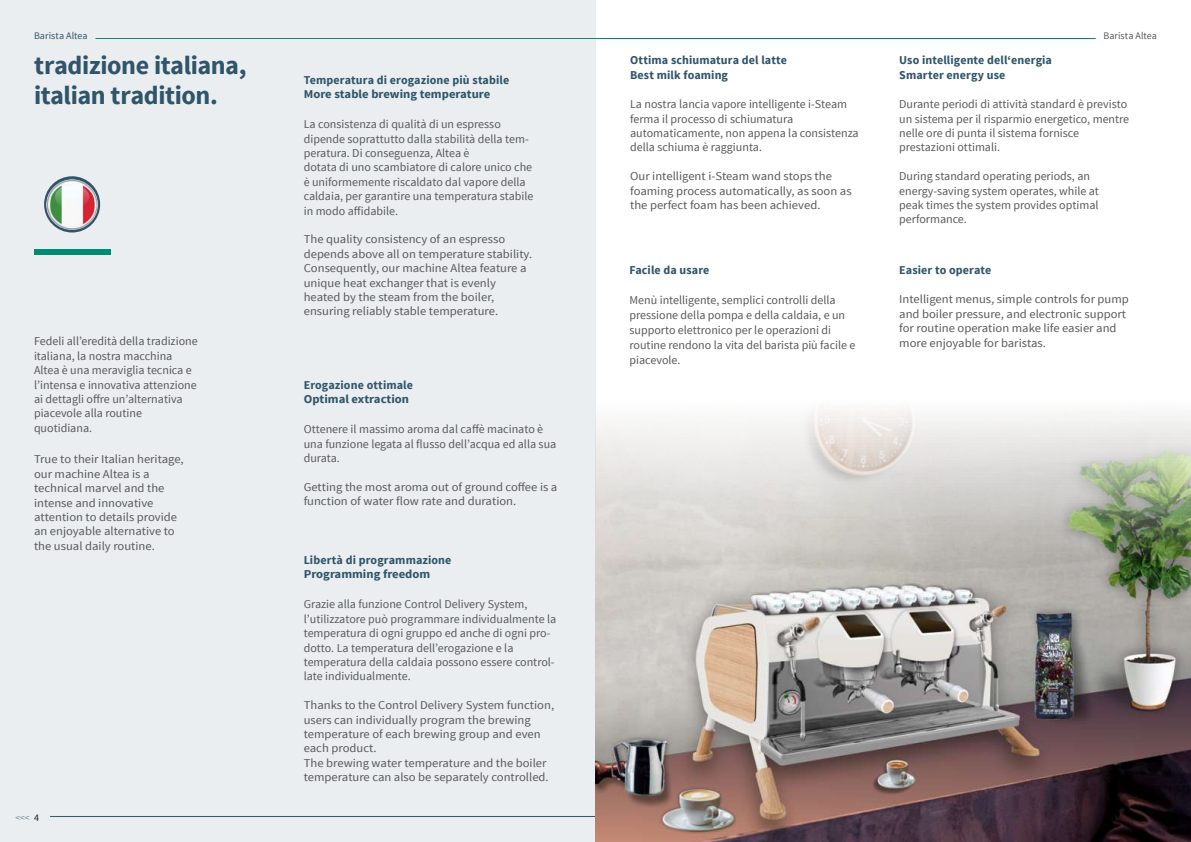
<style>
.page{position:relative;width:1191px;height:842px;background:#fff}
.page>*{position:absolute;margin:0;border:0;box-sizing:border-box;transform-origin:0 0}
.t1{font:700 26px/30px "Source Sans Pro";letter-spacing:-.015em;color:#30556a}
.t2{font:12px/14.4px "Source Sans Pro";color:#595959}
.t3{font:12px/14.4px "Source Sans Pro";color:#595959;scale:1.05 1}
.t4{font:700 12px/14.4px "Source Sans Pro";letter-spacing:.005em;color:#30556a}
.t5{font:10px "Source Sans Pro";letter-spacing:.005em;color:#595959}
.t6{font:10px "Source Sans Pro";letter-spacing:.005em;color:#30556a}
.t7{font:300 10px "Source Sans Pro";color:#30556a}
.s1{font-weight:400;color:#231f20}
</style>
<div class="page">
<div style="left:0;top:0;width:595px;height:842px;background:#eaeef0"></div>
<hr style="left:50px;top:816px;width:1090px;height:1px;background:#30556a">
<hr style="left:95px;top:38px;width:1000px;height:1px;background:#008c72">
<svg style="left:44px;top:176px;width:56px;height:56px"></svg>
<img style="left:47px;top:179px;width:50px;height:51px">
<img style="left:595px;top:0;width:596px;height:842px">
<div style="left:34px;top:249px;width:77px;height:5px;background:#008c72"></div>
<p class="t6" style="left:34px;top:30px;width:55px">Barista Altea</p>
<h1 class="t1" style="left:34px;top:51px;width:214px">tradizione italiana, italian tradition.</h1>
<p class="t2" style="left:34px;top:334px;width:165px">Fedeli all’eredità della tradizione italiana, la nostra macchina<br>Altea è una meraviglia tecnica e l’intensa e innovativa attenzione ai dettagli offre un’alternativa piacevole alla routine quotidiana.</p>
<p class="t3" style="left:34px;top:452px;width:144px">True to their Italian heritage, our machine Altea is a technical marvel and the intense and innovative attention to details provide an enjoyable alternative to the usual daily routine.</p>
<p class="t7" style="left:16px;top:811px;width:25px">&lt;&lt;&lt; <span class="s1">4</span></p>
<p class="t4" style="left:304px;top:73px;width:207px">Temperatura di erogazione più stabile<br>More stable brewing temperature</p>
<p class="t2" style="left:304px;top:117px;width:231px">La consistenza di qualità di un espresso dipende soprattutto dalla stabilità della tem&shy;peratura. Di conseguenza, Altea è<br>dotata di uno scambiatore di calore unico che è uniformemente riscaldato dal vapore della caldaia, per garantire una temperatura stabile in modo affidabile.</p>
<p class="t3" style="left:304px;top:232px;width:219px">The quality consistency of an espresso depends above all on temperature stability.<br>Consequently, our machine Altea feature a unique heat exchanger that is evenly heated by the steam from the boiler, ensuring reliably stable temperature.</p>
<p class="t4" style="left:304px;top:378px;width:111px">Erogazione ottimale<br>Optimal extraction</p>
<p class="t2" style="left:304px;top:422px;width:254px">Ottenere il massimo aroma dal caffè macinato è una funzione legata al flusso dell’acqua ed alla sua durata.</p>
<p class="t3" style="left:304px;top:480px;width:243px">Getting the most aroma out of ground coffee is a function of water flow rate and duration.</p>
<p class="t4" style="left:304px;top:553px;width:149px">Libertà di programmazione<br>Programming freedom</p>
<p class="t2" style="left:304px;top:597px;width:254px">Grazie alla funzione Control Delivery System, l’utilizzatore può programmare individualmente la temperatura di ogni gruppo ed anche di ogni pro&shy;dotto. La temperatura dell’erogazione e la temperatura della caldaia possono essere control&shy;late individualmente.</p>
<p class="t3" style="left:304px;top:698px;width:240px">Thanks to the Control Delivery System function, users can individually program the brewing temperature of each brewing group and even each product.<br>The brewing water temperature and the boiler temperature can also be separately controlled.</p>
<p class="t4" style="left:630px;top:53px;width:158px;line-height:15px">Ottima schiumatura del latte<br>Best milk foaming</p>
<p class="t2" style="left:630px;top:97px;width:230px">La nostra lancia vapore intelligente i-Steam ferma il processo di schiumatura automaticamente, non appena la consistenza della schiuma è raggiunta.</p>
<p class="t3" style="left:630px;top:169px;width:212px">Our intelligent i-Steam wand stops the foaming process automatically, as soon as the perfect foam has been achieved.</p>
<p class="t4" style="left:629px;top:263px;width:81px">Facile da usare</p>
<p class="t2" style="left:629px;top:293px;width:227px;line-height:15px">Menù intelligente, semplici controlli della pressione della pompa e della caldaia, e un supporto elettronico per le operazioni di routine rendono la vita del barista più facile e piacevole.</p>
<p class="t5" style="left:1103px;top:30px;width:55px">Barista Altea</p>
<p class="t4" style="left:899px;top:53px;width:154px;line-height:15px">Uso intelligente dell‘energia<br>Smarter energy use</p>
<p class="t2" style="left:899px;top:97px;width:231px">Durante periodi di attività standard è previsto un sistema per il risparmio energetico, mentre nelle ore di punta il sistema fornisce prestazioni ottimali.</p>
<p class="t2" style="left:899px;top:169px;width:201px">During standard operating periods, an energy-saving system operates, while at peak times the system provides optimal performance.</p>
<p class="t4" style="left:899px;top:263px;width:94px">Easier to operate</p>
<p class="t3" style="left:899px;top:292px;width:220px">Intelligent menus, simple controls for pump and boiler pressure, and electronic support for routine operation make life easier and more enjoyable for baristas.</p>
</div>
